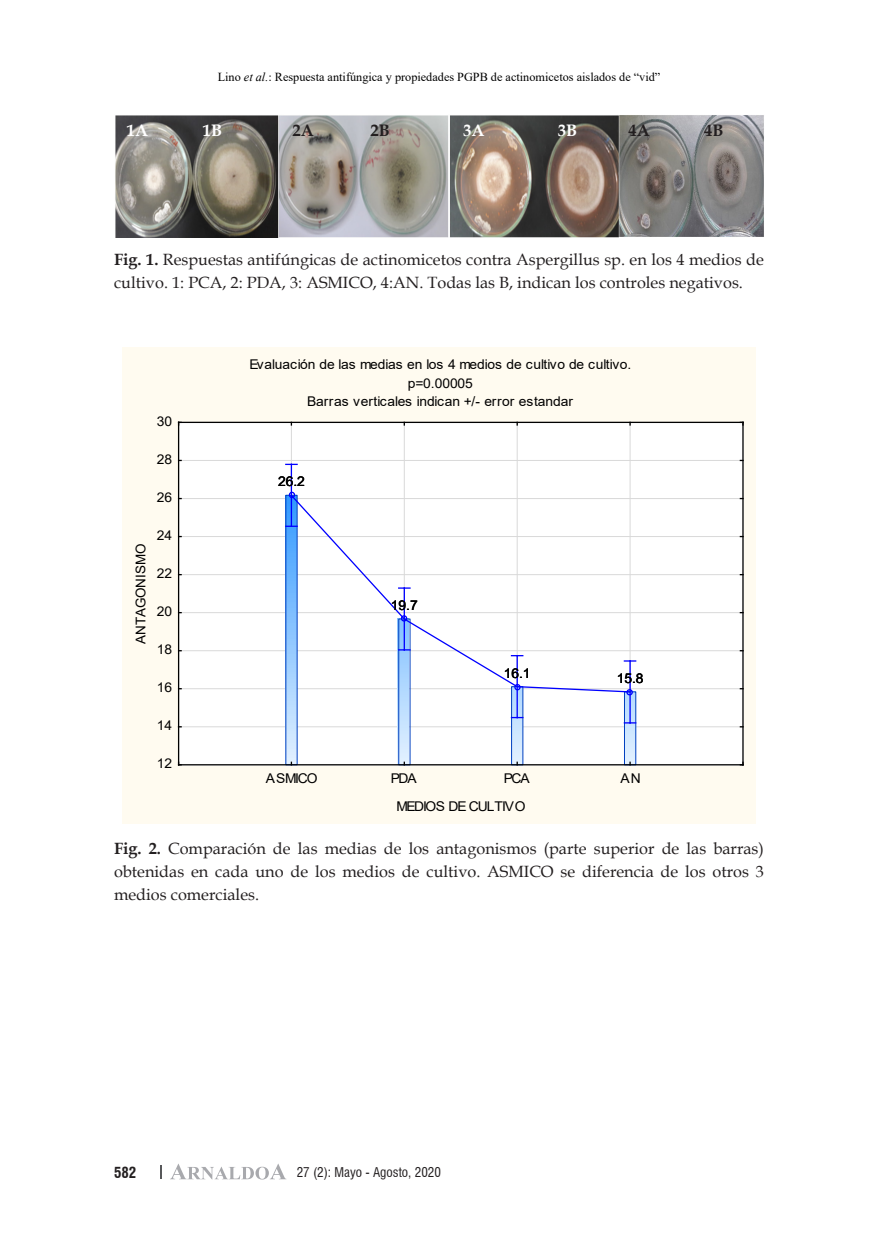
<style>
.page{position:relative;width:893px;height:1241px;background:#fff}
.page>*{position:absolute;margin:0;border:0;box-sizing:border-box;transform-origin:0 0}
.t1{font:700 16.62px "Book Antiqua";color:#fff}
.t2{font:700 16.62px "Book Antiqua";color:#231f20}
.t3{font:16.28px/22.8px "Book Antiqua";color:#231f20}
.t4{font:700 condensed 14.88px "Swiss 721 BT";color:#231f20}
.t5{font:13.47px/18.2px "Arial";letter-spacing:-.005em;color:#000;text-align:center}
.t6{font:13.47px "Arial";letter-spacing:-.08em;color:#000}
.t7{font:condensed 13.12px "Swiss 721 BT";color:#231f20}
.t8{font:12.25px "Times New Roman";color:#000}
.s1{font-style:italic}
.s2{font-weight:700}
</style>
<div class="page">
<svg style="left:170px;top:1163px;width:116px;height:16px"></svg>
<svg style="left:160px;top:1165px;width:2px;height:12px"></svg>
<img style="left:115px;top:115px;width:649px;height:122px">
<div style="left:123px;top:347px;width:633px;height:476px;background:#fffbf0"></div>
<div style="left:179px;top:422px;width:565px;height:344px;background:#fff"></div>
<hr style="left:291px;top:422px;width:1px;height:342px;background:#d9d9d9">
<hr style="left:404px;top:422px;width:1px;height:342px;background:#d9d9d9">
<hr style="left:517px;top:422px;width:1px;height:342px;background:#d9d9d9">
<hr style="left:630px;top:422px;width:1px;height:342px;background:#d9d9d9">
<hr style="left:179px;top:726px;width:564px;height:1px;background:#d9d9d9">
<hr style="left:179px;top:688px;width:564px;height:1px;background:#d9d9d9">
<hr style="left:179px;top:650px;width:564px;height:1px;background:#d9d9d9">
<hr style="left:179px;top:612px;width:564px;height:1px;background:#d9d9d9">
<hr style="left:179px;top:574px;width:564px;height:1px;background:#d9d9d9">
<hr style="left:179px;top:536px;width:564px;height:1px;background:#d9d9d9">
<hr style="left:179px;top:498px;width:564px;height:1px;background:#d9d9d9">
<hr style="left:179px;top:460px;width:564px;height:1px;background:#d9d9d9">
<hr style="left:291px;top:464px;width:1px;height:62px;background:#00f">
<svg style="left:286px;top:463px;width:11px;height:2px"></svg>
<svg style="left:292px;top:493px;width:339px;height:200px"></svg>
<div style="left:289px;top:491px;width:6px;height:7px;border:1px solid #00f;border-radius:50%"></div>
<div style="left:514px;top:683px;width:7px;height:7px;border:1px solid #00f;border-radius:50%"></div>
<div style="left:626px;top:689px;width:7px;height:6px;border:1px solid #00f;border-radius:50%"></div>
<hr style="left:179px;top:764px;width:564px;height:1px;background:#000">
<svg style="left:286px;top:495px;width:11px;height:269px;background:#7eb7fa"></svg>
<svg style="left:398px;top:615px;width:12px;height:149px;background:#99bef6"></svg>
<svg style="left:511px;top:685px;width:12px;height:79px"></svg>
<svg style="left:624px;top:691px;width:12px;height:73px"></svg>
<hr style="left:179px;top:421px;width:564px;height:2px;background:#000">
<hr style="left:178px;top:422px;width:1px;height:342px;background:#000">
<hr style="left:742px;top:422px;width:2px;height:342px;background:#000">
<p class="t8" style="left:218px;top:68px;width:444px">Lino <span class="s1">et al.</span>: Respuesta antifúngica y propiedades PGPB de actinomicetos aislados de “vid”</p>
<p class="t1" style="left:127px;top:119px;width:23px">1A</p>
<p class="t1" style="left:203px;top:119px;width:21px">1B</p>
<p class="t2" style="left:292px;top:119px;width:23px">2A</p>
<p class="t2" style="left:371px;top:119px;width:21px">2B</p>
<p class="t1" style="left:463px;top:119px;width:23px">3A</p>
<p class="t1" style="left:558px;top:119px;width:21px">3B</p>
<p class="t2" style="left:629px;top:119px;width:23px">4A</p>
<p class="t2" style="left:704px;top:119px;width:21px">4B</p>
<p class="t3" style="left:114px;top:248px;width:651px"><span class="s2">Fig. 1.</span> Respuestas antifúngicas de actinomicetos contra Aspergillus sp. en los 4 medios de cultivo. 1: PCA, 2: PDA, 3: ASMICO, 4:AN. Todas las B, indican los controles negativos.</p>
<p class="t5" style="left:131px;top:643px;width:102px;rotate:-90deg">ANTAGONISMO</p>
<p class="t5" style="left:157px;top:411px;width:17px">30</p>
<p class="t5" style="left:157px;top:449px;width:17px">28</p>
<p class="t5" style="left:157px;top:488px;width:17px">26</p>
<p class="t5" style="left:157px;top:525px;width:17px">24</p>
<p class="t5" style="left:157px;top:564px;width:17px">22</p>
<p class="t5" style="left:157px;top:601px;width:17px">20</p>
<p class="t5" style="left:157px;top:640px;width:17px">18</p>
<p class="t5" style="left:157px;top:678px;width:17px">16</p>
<p class="t5" style="left:157px;top:716px;width:17px">14</p>
<p class="t5" style="left:157px;top:754px;width:17px">12</p>
<p class="t5" style="left:249px;top:355px;width:384px">Evaluación de las medias en los 4 medios de cultivo de cultivo. p=0.00005<br>Barras verticales indican +/- error estandar</p>
<p class="t5" style="left:278px;top:472px;width:28px">26.2</p>
<p class="t5" style="left:391px;top:596px;width:28px">19.7</p>
<p class="t5" style="left:504px;top:663px;width:28px">16.1</p>
<p class="t5" style="left:617px;top:669px;width:28px">15.8</p>
<p class="t5" style="left:266px;top:769px;width:53px">ASMICO</p>
<p class="t5" style="left:391px;top:769px;width:27px">PDA</p>
<p class="t5" style="left:504px;top:769px;width:27px">PCA</p>
<p class="t5" style="left:621px;top:769px;width:22px">AN</p>
<p class="t6" style="left:396px;top:796px;width:131px">MEDIOS DE CULTIVO</p>
<p class="t3" style="left:114px;top:836px;width:651px;text-align:justify"><span class="s2">Fig. 2.</span> Comparación de las medias de los antagonismos (parte superior de las barras) obtenidas en cada uno de los medios de cultivo. ASMICO se diferencia de los otros 3 medios comerciales.</p>
<p class="t4" style="left:114px;top:1163px;width:24px">582</p>
<p class="t7" style="left:297px;top:1163px;width:146px">27 (2): Mayo - Agosto, 2020</p>
</div>
